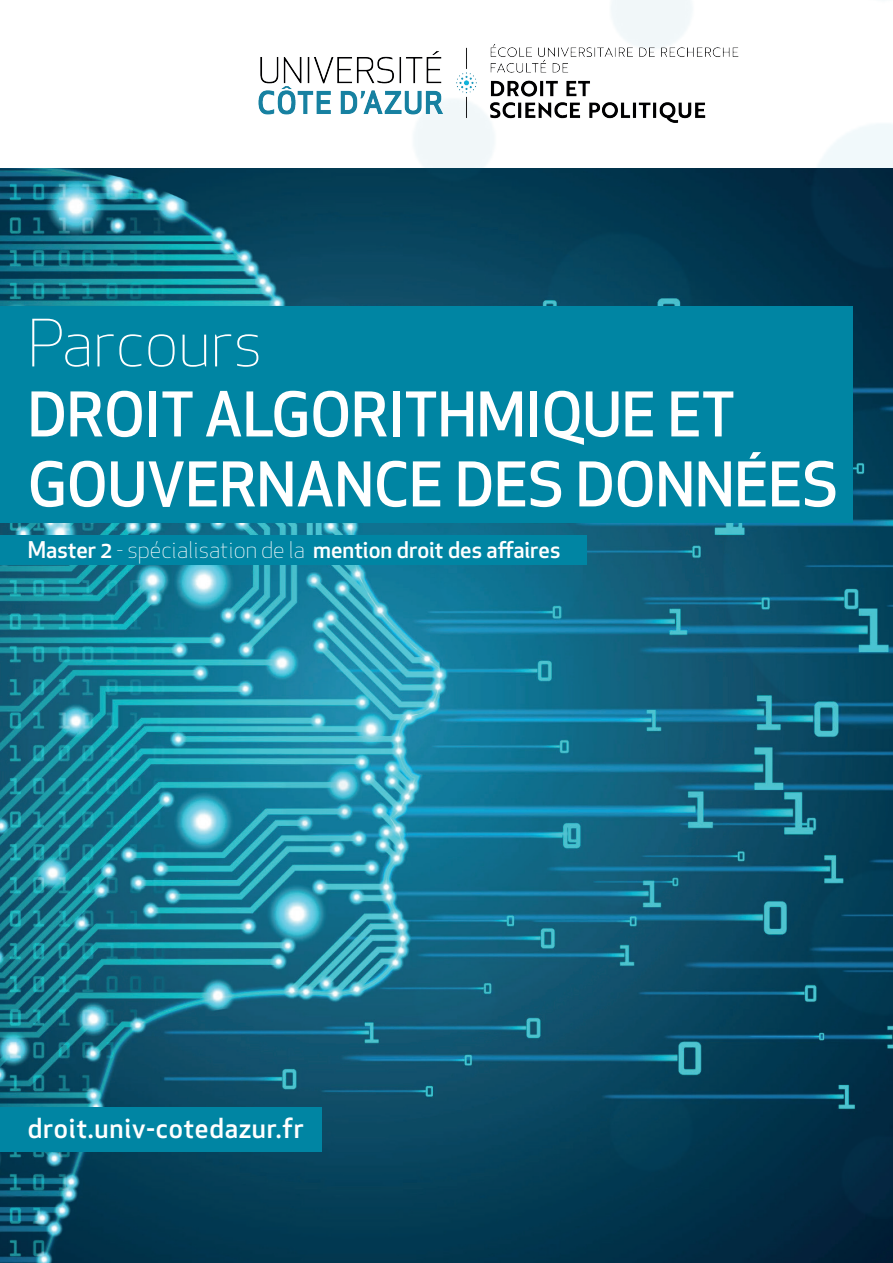
<style>
.page{position:relative;width:893px;height:1263px;background:#fff}
.page>*{position:absolute;margin:0;border:0;box-sizing:border-box;transform-origin:0 0}
.t1{font:300 63.6px "Apex New";color:#fff}
.t2{font:500 60px/69.9px "Apex New";color:#fff}
.t3{font:500 27px "Apex New";letter-spacing:.03em;color:#fff}
.t4{font:500 22.5px "Apex New";color:#fff}
.s1{font-weight:300}
</style>
<div class="page">
<img style="left:0;top:168px;width:893px;height:1095px">
<img style="left:234px;top:0;width:659px;height:1219px">
<div style="left:0;top:306px;width:853px;height:217px;background:#0085a3"></div>
<div style="left:0;top:536px;width:587px;height:29px;background:#0085a3"></div>
<div style="left:0;top:1107px;width:321px;height:45px;background:#0085a3"></div>
<img style="left:242px;top:32px;width:511px;height:102px">
<h1 class="t1" style="left:28px;top:304px;width:236px">Parcours</h1>
<h2 class="t2" style="left:28px;top:379px;width:812px">DROIT ALGORITHMIQUE ET<br>GOUVERNANCE DES DONNÉES</h2>
<p class="t4" style="left:28px;top:534px;width:534px">Master 2 <span class="s1">- spécialisation de la</span> mention droit des affaires</p>
<p class="t3" style="left:28px;top:1110px;width:277px">droit.univ-cotedazur.fr</p>
</div>
